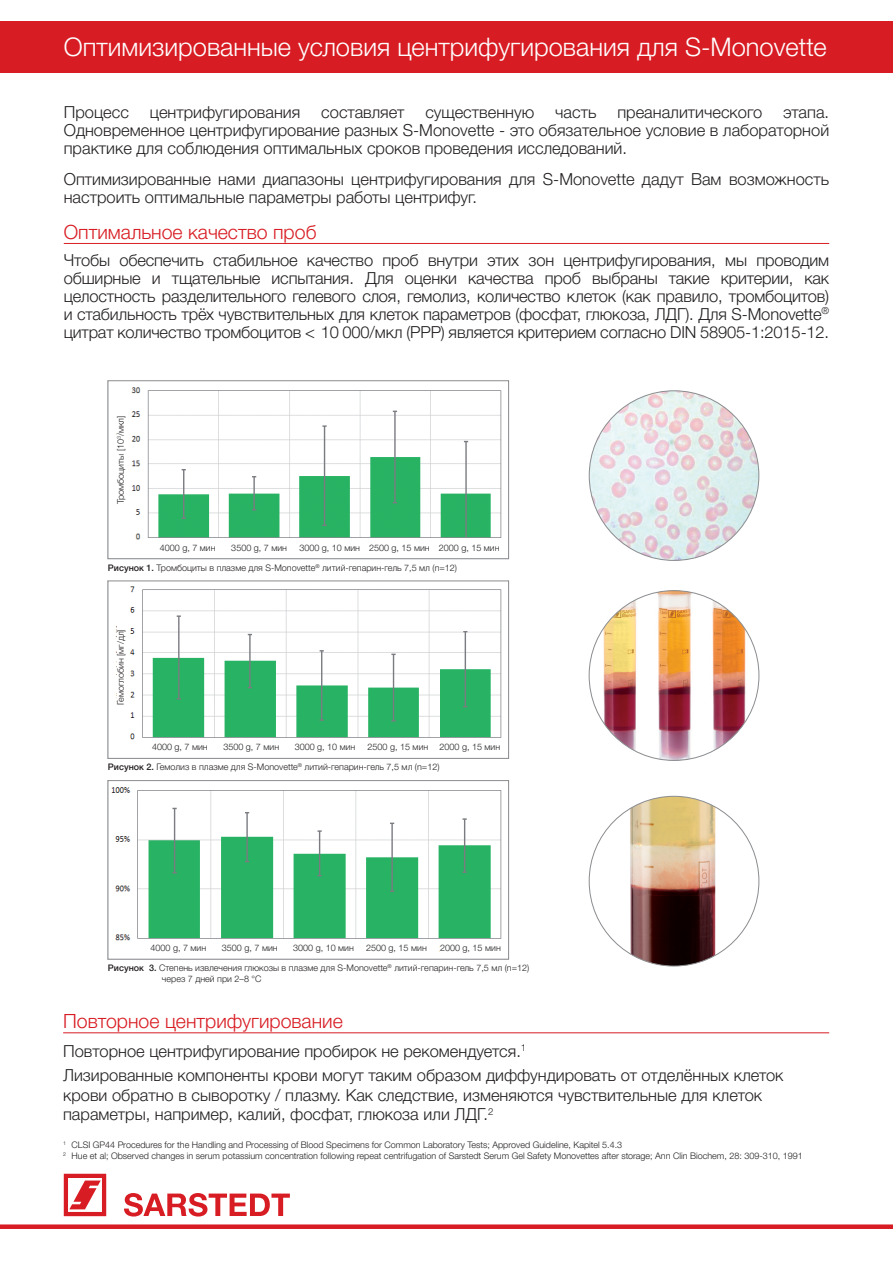
<style>
.page{position:relative;width:893px;height:1263px;background:#fff}
.page>*{position:absolute;margin:0;border:0;box-sizing:border-box;transform-origin:0 0}
.t1{font:300 25.5px "Helvetica Neue LTW1 G";color:#fff}
.t2{font:300 19.5px "Helvetica Neue LTW1 G";color:#d81c23}
.t3{font:300 16.5px/18px "Helvetica Neue LTW1 G";color:#231f20}
.t4{font:300 9px/10.8px "Helvetica Neue LTW1 G";color:#231f20}
.s1{font-weight:500}
</style>
<div class="page">
<div style="left:0;top:21px;width:893px;height:51px;background:#d81c23"></div>
<div style="left:0;top:1224px;width:893px;height:5px;background:#d81c23"></div>
<svg style="left:64px;top:1174px;width:42px;height:42px"></svg>
<svg style="left:124px;top:1193px;width:166px;height:23px"></svg>
<hr style="left:64px;top:243px;width:765px;height:1px;background:#d81c23">
<hr style="left:63px;top:1032px;width:766px;height:1px;background:#d81c23">
<img style="left:116px;top:387px;width:386px;height:163px">
<div style="left:108px;top:381px;width:401px;height:178px;border:1px solid #8a8c8f"></div>
<img style="left:589px;top:391px;width:170px;height:169px;border-radius:85px">
<img style="left:111px;top:787px;width:391px;height:165px">
<div style="left:108px;top:780px;width:401px;height:179px;border:1px solid #8a8c8f"></div>
<img style="left:621px;top:796px;width:112px;height:170px">
<img style="left:115px;top:586px;width:387px;height:154px">
<img style="left:591px;top:591px;width:168px;height:169px">
<div style="left:160px;top:544px;width:59px;height:9px;background:#fff"></div>
<div style="left:231px;top:544px;width:60px;height:9px;background:#fff"></div>
<div style="left:299px;top:544px;width:64px;height:9px;background:#fff"></div>
<div style="left:369px;top:544px;width:64px;height:9px;background:#fff"></div>
<div style="left:439px;top:544px;width:64px;height:9px;background:#fff"></div>
<div style="left:117px;top:614px;width:13px;height:106px;background:#fff"></div>
<div style="left:117px;top:407px;width:13px;height:106px;background:#fff"></div>
<div style="left:151px;top:944px;width:63px;height:9px;background:#fff"></div>
<div style="left:222px;top:944px;width:64px;height:9px;background:#fff"></div>
<div style="left:293px;top:944px;width:64px;height:9px;background:#fff"></div>
<div style="left:366px;top:944px;width:68px;height:9px;background:#fff"></div>
<div style="left:440px;top:944px;width:66px;height:9px;background:#fff"></div>
<h1 class="t1" style="left:64px;top:31px;width:764px">Оптимизированные условия центрифугирования для S-Monovette</h1>
<p class="t3" style="left:64px;top:103px;width:67px">Процесс</p>
<p class="t3" style="left:150px;top:103px;width:152px">центрифугирования</p>
<p class="t3" style="left:321px;top:103px;width:85px">составляет</p>
<p class="t3" style="left:425px;top:103px;width:110px">существенную</p>
<p class="t3" style="left:555px;top:103px;width:43px">часть</p>
<p class="t3" style="left:617px;top:103px;width:146px">преаналитического</p>
<p class="t3" style="left:64px;top:103px;width:767px;text-align:justify;text-indent:719px">этапа.<br>Одновременное центрифугирование разных S-Monovette - это обязательное условие в лабораторной практике для соблюдения оптимальных сроков проведения исследований.</p>
<p class="t3" style="left:64px;top:170px;width:767px">Оптимизированные нами диапазоны центрифугирования для S-Monovette дадут Вам возможность настроить оптимальные параметры работы центрифуг.</p>
<p class="t2" style="left:64px;top:220px;width:254px">Оптимальное качество проб</p>
<p class="t3" style="left:64px;top:251px;width:767px;text-align:justify">Чтобы обеспечить стабильное качество проб внутри этих зон центрифугирования, мы проводим обширные и тщательные испытания. Для оценки качества проб выбраны такие критерии, как целостность разделительного гелевого слоя, гемолиз, количество клеток (как правило, тромбоцитов) и стабильность трёх чувствительных для клеток параметров (фосфат, глюкоза, ЛДГ). Для S-Monovette<sup>® </sup>цитрат количество тромбоцитов &lt; 10 000/мкл (PPP) является критерием согласно DIN 58905-1:2015-12.</p>
<p class="t4" style="left:115px;top:504px;width:90px;rotate:-90deg">Тромбоциты [10<sup>3</sup>/мкл]</p>
<p class="t4" style="left:160px;top:542px;width:57px">4000 g, 7 мин</p>
<p class="t4" style="left:231px;top:542px;width:57px">3500 g, 7 мин</p>
<p class="t4" style="left:299px;top:542px;width:202px">3000 g, 10 мин 2500 g, 15 мин 2000 g, 15 мин</p>
<p class="t4" style="left:108px;top:562px;width:351px"><span class="s1">Рисунок 1.</span> Тромбоциты в плазме для S-Monovette<sup>®</sup> литий-гепарин-гель 7,5 мл (n=12)</p>
<p class="t4" style="left:115px;top:705px;width:77px;rotate:-90deg">Гемоглобин [мг/дл]</p>
<p class="t4" style="left:152px;top:741px;width:57px">4000 g, 7 мин</p>
<p class="t4" style="left:223px;top:741px;width:57px">3500 g, 7 мин</p>
<p class="t4" style="left:295px;top:741px;width:62px">3000 g, 10 мин</p>
<p class="t4" style="left:368px;top:741px;width:134px">2500 g, 15 мин 2000 g, 15 мин</p>
<p class="t4" style="left:108px;top:762px;width:333px"><span class="s1">Рисунок 2.</span> Гемолиз в плазме для S-Monovette<sup>®</sup> литий-гепарин-гель 7,5 мл (n=12)</p>
<p class="t4" style="left:151px;top:942px;width:57px">4000 g, 7 мин</p>
<p class="t4" style="left:222px;top:942px;width:57px">3500 g, 7 мин</p>
<p class="t4" style="left:293px;top:942px;width:62px">3000 g, 10 мин</p>
<p class="t4" style="left:366px;top:942px;width:62px">2500 g, 15 мин</p>
<p class="t4" style="left:440px;top:942px;width:62px">2000 g, 15 мин</p>
<p class="t4" style="left:162px;top:962px;width:369px;text-indent:-54px"><span class="s1">Рисунок 3.</span> Степень извлечения глюкозы в плазме для S-Monovette<sup>®</sup> литий-гепарин-гель 7,5 мл (n=12) через 7 дней при 2–8 °C</p>
<p class="t2" style="left:63px;top:1009px;width:281px">Повторное центрифугирование</p>
<p class="t3" style="left:63px;top:1039px;width:722px;line-height:24px">Повторное центрифугирование пробирок не рекомендуется.<sup>1<br></sup>Лизированные компоненты крови могут таким образом диффундировать от отделённых клеток</p>
<p class="t3" style="left:63px;top:1085px;width:700px;line-height:19.8px">крови обратно в сыворотку / плазму. Как следствие, изменяются чувствительные для клеток параметры, например, калий, фосфат, глюкоза или ЛДГ.<sup>2</sup></p>
<p class="t4" style="left:63px;top:1139px;width:741px"><sup>1</sup> CLSI GP44 Procedures for the Handling and Processing of Blood Specimens for Common Laboratory Tests; Approved Guideline, Kapitel 5.4.3<br><sup>2</sup> Hue et al; Observed changes in serum potassium concentration following repeat centrifugation of Sarstedt Serum Gel Safety Monovettes after storage; Ann Clin Biochem, 28: 309-310, 1991</p>
</div>
